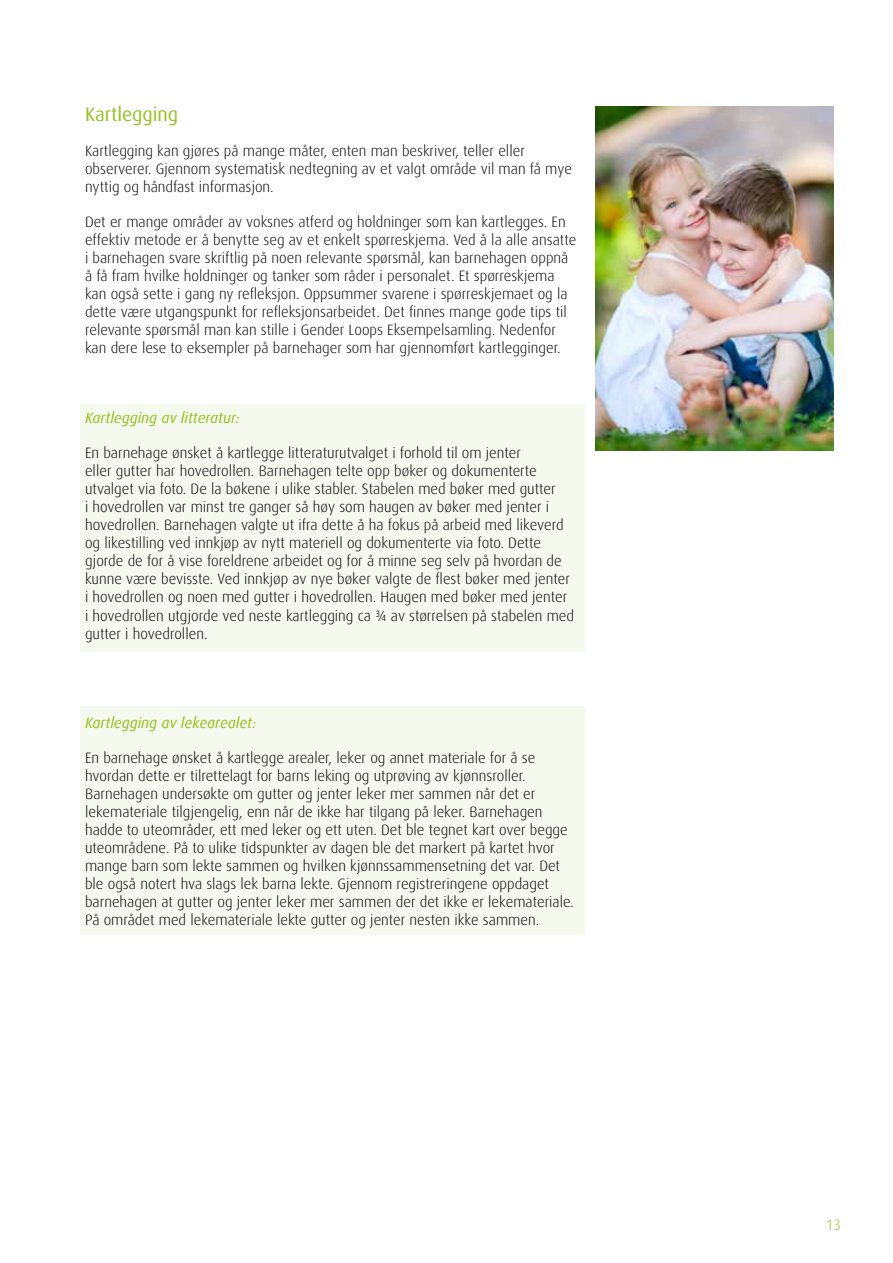
<style>
.page{position:relative;width:893px;height:1263px;background:#fff}
.page>*{position:absolute;margin:0;border:0;box-sizing:border-box;transform-origin:0 0}
.t1{font:19.5px "Dax";color:#95c11f}
.t2{font:300 15px/18px "Dax";color:#000}
.t3{font:italic 15px "Dax";color:#95c11f}
.t4{font:300 15px "Dax";color:#95c11f}
</style>
<div class="page">
<div style="left:80px;top:404px;width:505px;height:247px;background:#f6f9ed"></div>
<div style="left:80px;top:706px;width:505px;height:228px;background:#f6f9ed"></div>
<img style="left:595px;top:106px;width:238px;height:345px">
<h1 class="t1" style="left:85px;top:104px;width:95px">Kartlegging</h1>
<p class="t2" style="left:85px;top:142px;width:488px">Kartlegging kan gjøres på mange måter, enten man beskriver, teller eller observerer. Gjennom systematisk nedtegning av et valgt område vil man få mye nyttig og håndfast informasjon.</p>
<p class="t2" style="left:85px;top:213px;width:493px">Det er mange områder av voksnes atferd og holdninger som kan kartlegges. En effektiv metode er å benytte seg av et enkelt spørreskjema. Ved å la alle ansatte i barnehagen svare skriftlig på noen relevante spørsmål, kan barnehagen oppnå å få fram hvilke holdninger og tanker som råder i personalet. Et spørreskjema kan også sette i gang ny refleksjon. Oppsummer svarene i spørreskjemaet og la dette være utgangspunkt for refleksjonsarbeidet. Det finnes mange gode tips til relevante spørsmål man kan stille i Gender Loops Eksempelsamling. Nedenfor kan dere lese to eksempler på barnehager som har gjennomført kartlegginger.</p>
<p class="t3" style="left:85px;top:410px;width:156px">Kartlegging av litteratur:</p>
<p class="t2" style="left:85px;top:444px;width:491px">En barnehage ønsket å kartlegge litteraturutvalget i forhold til om jenter<br>eller gutter har hovedrollen. Barnehagen telte opp bøker og dokumenterte utvalget via foto. De la bøkene i ulike stabler. Stabelen med bøker med gutter<br>i hovedrollen var minst tre ganger så høy som haugen av bøker med jenter i hovedrollen. Barnehagen valgte ut ifra dette å ha fokus på arbeid med likeverd og likestilling ved innkjøp av nytt materiell og dokumenterte via foto. Dette gjorde de for å vise foreldrene arbeidet og for å minne seg selv på hvordan de kunne være bevisste. Ved innkjøp av nye bøker valgte de flest bøker med jenter i hovedrollen og noen med gutter i hovedrollen. Haugen med bøker med jenter i hovedrollen utgjorde ved neste kartlegging ca ¾ av størrelsen på stabelen med gutter i hovedrollen.</p>
<p class="t3" style="left:85px;top:714px;width:173px">Kartlegging av lekearealet:</p>
<p class="t2" style="left:85px;top:748px;width:490px">En barnehage ønsket å kartlegge arealer, leker og annet materiale for å se hvordan dette er tilrettelagt for barns leking og utprøving av kjønnsroller.<br>Barnehagen undersøkte om gutter og jenter leker mer sammen når det er lekemateriale tilgjengelig, enn når de ikke har tilgang på leker. Barnehagen hadde to uteområder, ett med leker og ett uten. Det ble tegnet kart over begge uteområdene. På to ulike tidspunkter av dagen ble det markert på kartet hvor mange barn som lekte sammen og hvilken kjønnssammensetning det var. Det ble også notert hva slags lek barna lekte. Gjennom registreringene oppdaget barnehagen at gutter og jenter leker mer sammen der det ikke er lekemateriale.<br>På området med lekemateriale lekte gutter og jenter nesten ikke sammen.</p>
<p class="t4" style="left:826px;top:1216px;width:17px">13</p>
</div>
